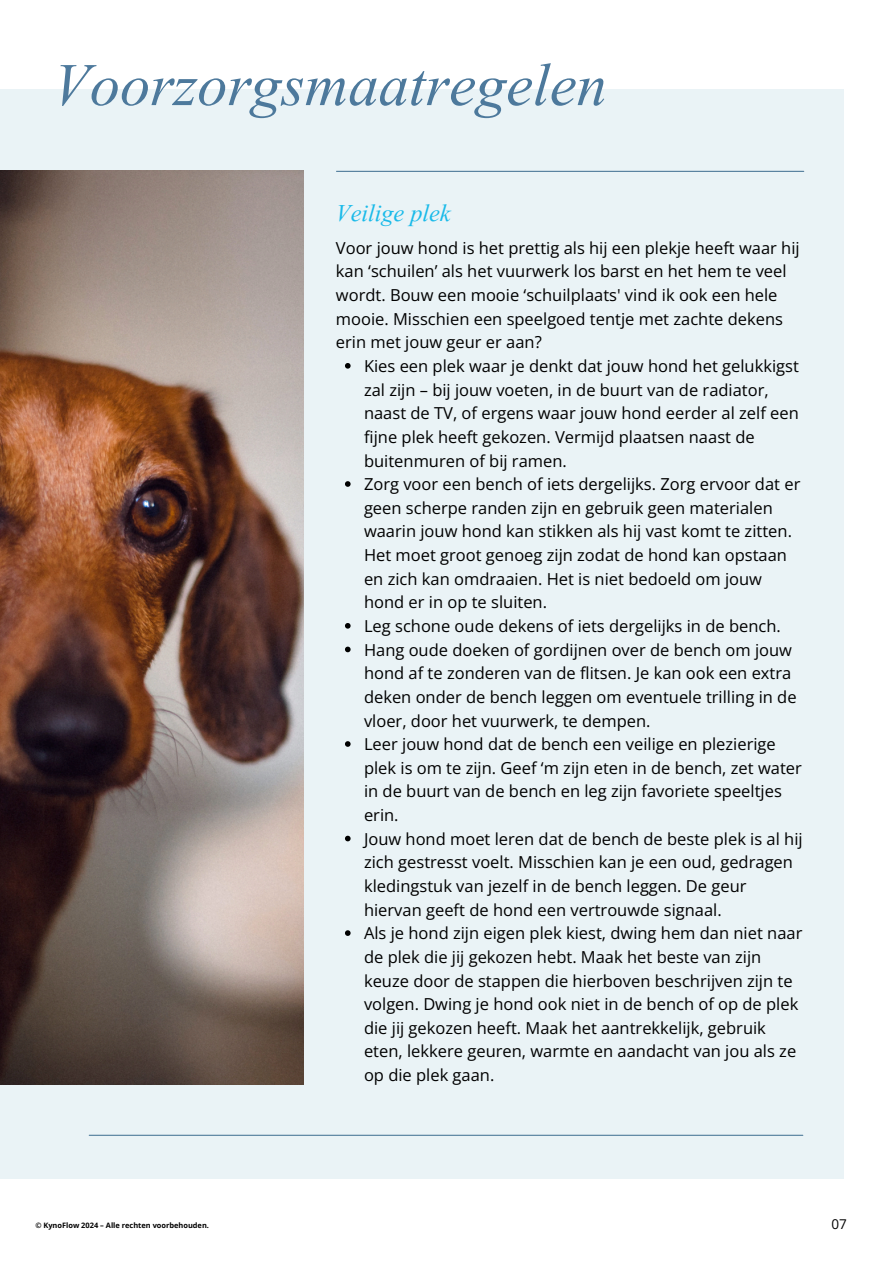
<style>
.page{position:relative;width:894px;height:1264px;background:#fff}
.page>*{position:absolute;margin:0;border:0;box-sizing:border-box;transform-origin:0 0}
.t1{font:75px "Vijaya";color:#4d799c}
.t2{font:30px "Vijaya";color:#1abae9}
.t3{font:16.5px/23.7px "Open Sans";color:#000}
.t4{font:13.5px "Open Sans";color:#000}
.t5{font:700 7.35px "Open Sans";color:#000}
</style>
<div class="page">
<div style="left:0;top:89px;width:843px;height:1089px;background:#eaf3f6"></div>
<svg style="left:345px;top:363px;width:5px;height:5px"></svg>
<svg style="left:345px;top:481px;width:5px;height:6px"></svg>
<svg style="left:345px;top:623px;width:5px;height:5px"></svg>
<svg style="left:345px;top:646px;width:5px;height:6px"></svg>
<svg style="left:345px;top:741px;width:5px;height:5px"></svg>
<svg style="left:345px;top:835px;width:5px;height:6px"></svg>
<svg style="left:345px;top:930px;width:5px;height:5px"></svg>
<hr style="left:89px;top:1134px;width:713px;height:1px;background:#4f7b9a">
<hr style="left:336px;top:171px;width:467px;height:1px;background:#4f7b9a">
<img style="left:0;top:171px;width:303px;height:913px">
<p class="t1" style="left:53px;top:52px;width:555px">Voorzorgsmaatregelen</p>
<p class="t2" style="left:336px;top:200px;width:116px">Veilige plek</p>
<p class="t3" style="left:336px;top:235px;width:465px">Voor jouw hond is het prettig als hij een plekje heeft waar hij kan ‘schuilen’ als het vuurwerk los barst en het hem te veel wordt. Bouw een mooie ‘schuilplaats' vind ik ook een hele mooie. Misschien een speelgoed tentje met zachte dekens erin met jouw geur er aan?</p>
<p class="t3" style="left:364px;top:354px;width:436px">Kies een plek waar je denkt dat jouw hond het gelukkigst zal zijn – bij jouw voeten, in de buurt van de radiator, naast de TV, of ergens waar jouw hond eerder al zelf een fijne plek heeft gekozen. Vermijd plaatsen naast de buitenmuren of bij ramen.</p>
<p class="t3" style="left:364px;top:472px;width:438px">Zorg voor een bench of iets dergelijks. Zorg ervoor dat er geen scherpe randen zijn en gebruik geen materialen waarin jouw hond kan stikken als hij vast komt te zitten.<br>Het moet groot genoeg zijn zodat de hond kan opstaan en zich kan omdraaien. Het is niet bedoeld om jouw hond er in op te sluiten.</p>
<p class="t3" style="left:364px;top:613px;width:418px">Leg schone oude dekens of iets dergelijks in de bench.</p>
<p class="t3" style="left:364px;top:637px;width:434px">Hang oude doeken of gordijnen over de bench om jouw hond af te zonderen van de flitsen. Je kan ook een extra deken onder de bench leggen om eventuele trilling in de vloer, door het vuurwerk, te dempen.</p>
<p class="t3" style="left:364px;top:732px;width:439px">Leer jouw hond dat de bench een veilige en plezierige plek is om te zijn. Geef ‘m zijn eten in de bench, zet water in de buurt van de bench en leg zijn favoriete speeltjes erin.</p>
<p class="t3" style="left:364px;top:826px;width:440px">Jouw hond moet leren dat de bench de beste plek is al hij zich gestresst voelt. Misschien kan je een oud, gedragen kledingstuk van jezelf in de bench leggen. De geur hiervan geeft de hond een vertrouwde signaal.</p>
<p class="t3" style="left:364px;top:921px;width:440px">Als je hond zijn eigen plek kiest, dwing hem dan niet naar de plek die jij gekozen hebt. Maak het beste van zijn keuze door de stappen die hierboven beschrijven zijn te volgen. Dwing je hond ook niet in de bench of op de plek die jij gekozen heeft. Maak het aantrekkelijk, gebruik eten, lekkere geuren, warmte en aandacht van jou als ze op die plek gaan.</p>
<p class="t5" style="left:35px;top:1219px;width:175px">© KynoFlow 2024 – Alle rechten voorbehouden.</p>
<p class="t4" style="left:831px;top:1214px;width:17px">07</p>
</div>
